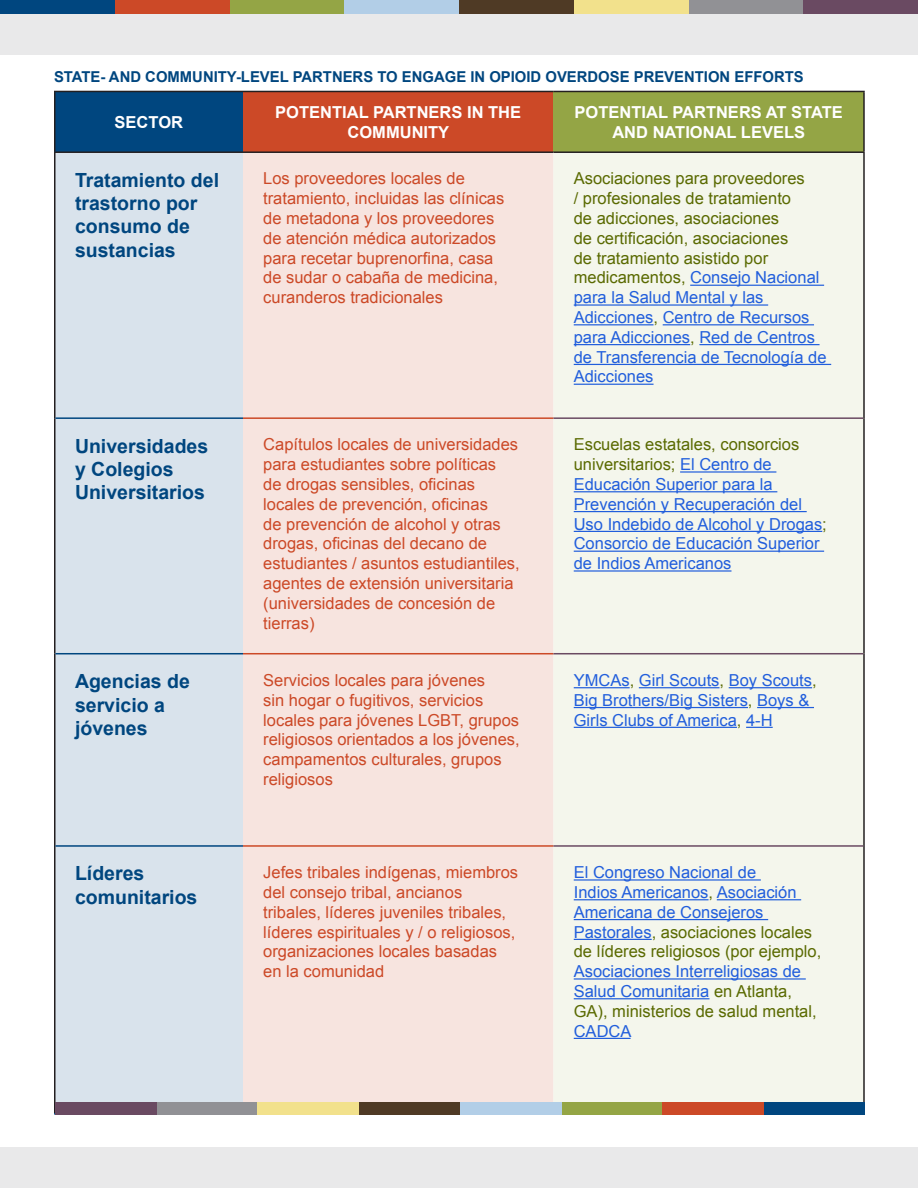
<style>
.page{position:relative;width:918px;height:1188px;background:#fff}
.page>*{position:absolute;margin:0;border:0;box-sizing:border-box;transform-origin:0 0}
.SECTOR_COLUMNS{font:700 19.5px/23.4px "Arial";color:#00467f}
.COMMUNITY_COLUMN{font:16.5px/19.8px "Arial";color:#cc4927}
.STATE_NATIONAL_COLUM{font:16.5px/19.8px "Arial";color:#215edc}
.STATE_NATIONAL_COLUM-2{font:16.5px/19.8px "Arial";color:#5a6a01}
.TABLE_HEADERS{font:700 16.5px/19.5px "Arial";color:#fff;text-align:center}
.TITLE_NOT_PG_1{font:700 15px "Arial";color:#00467f}
.s1{color:#215edc}
.s2{color:#5a6a01}
</style>
<div class="page">
<div style="left:0;top:14px;width:918px;height:41px;background:#e9e9ea"></div>
<div style="left:0;top:1148px;width:918px;height:40px;background:#e9e9ea"></div>
<div style="left:55px;top:91px;width:188px;height:61px;background:#00467f"></div>
<div style="left:243px;top:91px;width:311px;height:61px;background:#cc4927"></div>
<div style="left:554px;top:91px;width:310px;height:61px;background:#94a545"></div>
<div style="left:56px;top:153px;width:187px;height:949px;background:#d9e3ec"></div>
<div style="left:243px;top:153px;width:311px;height:949px;background:#f7e4df"></div>
<div style="left:554px;top:153px;width:309px;height:949px;background:#f4f6ec"></div>
<hr style="left:54px;top:91px;width:189px;height:1px;background:#231f20">
<hr style="left:54px;top:92px;width:2px;height:59px;background:#231f20">
<hr style="left:243px;top:91px;width:311px;height:1px;background:#231f20">
<hr style="left:554px;top:91px;width:311px;height:1px;background:#231f20">
<hr style="left:863px;top:92px;width:2px;height:59px;background:#231f20">
<hr style="left:54px;top:151px;width:189px;height:2px;background:#231f20">
<hr style="left:54px;top:153px;width:2px;height:265px;background:#231f20">
<hr style="left:243px;top:151px;width:311px;height:2px;background:#231f20">
<hr style="left:554px;top:151px;width:311px;height:2px;background:#231f20">
<hr style="left:863px;top:153px;width:2px;height:265px;background:#231f20">
<hr style="left:54px;top:418px;width:2px;height:236px;background:#231f20">
<hr style="left:863px;top:418px;width:2px;height:236px;background:#231f20">
<hr style="left:54px;top:654px;width:2px;height:192px;background:#231f20">
<hr style="left:863px;top:654px;width:2px;height:192px;background:#231f20">
<hr style="left:54px;top:846px;width:2px;height:267px;background:#231f20">
<hr style="left:863px;top:846px;width:2px;height:267px;background:#231f20">
<hr style="left:56px;top:417px;width:187px;height:2px;background:#00467f">
<hr style="left:56px;top:653px;width:187px;height:1px;background:#00467f">
<hr style="left:56px;top:845px;width:187px;height:2px;background:#00467f">
<hr style="left:54px;top:1113px;width:189px;height:2px;background:#00467f">
<hr style="left:243px;top:417px;width:311px;height:2px;background:#cc4927">
<hr style="left:243px;top:653px;width:311px;height:1px;background:#cc4927">
<hr style="left:243px;top:845px;width:311px;height:2px;background:#cc4927">
<hr style="left:554px;top:417px;width:309px;height:2px;background:#6a4a62">
<hr style="left:554px;top:653px;width:309px;height:1px;background:#6a4a62">
<hr style="left:554px;top:845px;width:309px;height:2px;background:#6a4a62">
<hr style="left:690px;top:285px;width:134px;height:1px;background:#215edc">
<hr style="left:574px;top:304px;width:194px;height:2px;background:#215edc">
<hr style="left:574px;top:324px;width:80px;height:1px;background:#215edc">
<hr style="left:663px;top:324px;width:151px;height:1px;background:#215edc">
<hr style="left:574px;top:344px;width:116px;height:1px;background:#215edc">
<hr style="left:699px;top:344px;width:121px;height:1px;background:#215edc">
<hr style="left:574px;top:364px;width:257px;height:1px;background:#215edc">
<hr style="left:574px;top:384px;width:80px;height:1px;background:#215edc">
<hr style="left:680px;top:471px;width:96px;height:2px;background:#215edc">
<hr style="left:574px;top:491px;width:203px;height:1px;background:#215edc">
<hr style="left:574px;top:511px;width:233px;height:1px;background:#215edc">
<hr style="left:574px;top:531px;width:248px;height:1px;background:#215edc">
<hr style="left:574px;top:551px;width:250px;height:1px;background:#215edc">
<hr style="left:574px;top:570px;width:158px;height:2px;background:#215edc">
<hr style="left:574px;top:687px;width:56px;height:1px;background:#215edc">
<hr style="left:639px;top:687px;width:81px;height:1px;background:#215edc">
<hr style="left:729px;top:687px;width:83px;height:1px;background:#215edc">
<hr style="left:574px;top:707px;width:174px;height:1px;background:#215edc">
<hr style="left:757px;top:707px;width:57px;height:1px;background:#215edc">
<hr style="left:574px;top:727px;width:163px;height:1px;background:#215edc">
<svg style="left:746px;top:727px;width:27px;height:1px"></svg>
<hr style="left:574px;top:879px;width:187px;height:2px;background:#215edc">
<hr style="left:574px;top:899px;width:135px;height:1px;background:#215edc">
<hr style="left:717px;top:899px;width:84px;height:1px;background:#215edc">
<hr style="left:574px;top:919px;width:194px;height:1px;background:#215edc">
<hr style="left:574px;top:939px;width:78px;height:1px;background:#215edc">
<hr style="left:574px;top:978px;width:232px;height:2px;background:#215edc">
<hr style="left:574px;top:998px;width:135px;height:1px;background:#215edc">
<hr style="left:574px;top:1038px;width:57px;height:1px;background:#215edc">
<div style="left:764px;top:1102px;width:101px;height:13px;background:#00467f"></div>
<div style="left:359px;top:1102px;width:101px;height:13px;background:#4f3a25"></div>
<div style="left:561px;top:1102px;width:102px;height:13px;background:#94a545"></div>
<div style="left:156px;top:1102px;width:102px;height:13px;background:#919195"></div>
<div style="left:663px;top:1102px;width:101px;height:13px;background:#cc4927"></div>
<div style="left:258px;top:1102px;width:101px;height:13px;background:#f2e18c"></div>
<div style="left:460px;top:1102px;width:101px;height:13px;background:#b2cee7"></div>
<div style="left:55px;top:1102px;width:101px;height:13px;background:#6a4a62"></div>
<div style="left:0;top:0;width:115px;height:14px;background:#00467f"></div>
<div style="left:459px;top:0;width:115px;height:14px;background:#4f3a25"></div>
<div style="left:230px;top:0;width:114px;height:14px;background:#94a545"></div>
<div style="left:688px;top:0;width:115px;height:14px;background:#919195"></div>
<div style="left:115px;top:0;width:115px;height:14px;background:#cc4927"></div>
<div style="left:574px;top:0;width:114px;height:14px;background:#f2e18c"></div>
<div style="left:344px;top:0;width:115px;height:14px;background:#b2cee7"></div>
<div style="left:803px;top:0;width:115px;height:14px;background:#6a4a62"></div>
<p class="TITLE_NOT_PG_1" style="left:54px;top:67px;width:751px">STATE- AND COMMUNITY-LEVEL PARTNERS TO ENGAGE IN OPIOID OVERDOSE PREVENTION EFFORTS</p>
<p class="TABLE_HEADERS" style="left:115px;top:113px;width:70px">SECTOR</p>
<p class="TABLE_HEADERS" style="left:275px;top:103px;width:247px">POTENTIAL PARTNERS IN THE<br>COMMUNITY</p>
<p class="TABLE_HEADERS" style="left:575px;top:103px;width:270px">POTENTIAL PARTNERS AT STATE<br>AND NATIONAL LEVELS</p>
<p class="SECTOR_COLUMNS" style="left:75px;top:169px;width:146px">Tratamiento del trastorno por consumo de sustancias</p>
<p class="COMMUNITY_COLUMN" style="left:263px;top:169px;width:243px">Los proveedores locales de tratamiento, incluidas las clínicas de metadona y los proveedores de atención médica autorizados para recetar buprenorfina, casa de sudar o cabaña de medicina, curanderos tradicionales</p>
<p class="STATE_NATIONAL_COLUM-2" style="left:574px;top:169px;width:254px">Asociaciones para proveedores<br>/ profesionales de tratamiento<br>de adicciones, asociaciones<br>de certificación, asociaciones<br>de tratamiento asistido por medicamentos, <span class="s1">Consejo Nacional para la Salud Mental y las<br>Adicciones</span>, <span class="s1">Centro de Recursos para Adicciones</span>, <span class="s1">Red de Centros de Transferencia de Tecnología de<br>Adicciones</span></p>
<p class="SECTOR_COLUMNS" style="left:75px;top:435px;width:135px">Universidades y Colegios<br>Universitarios</p>
<p class="COMMUNITY_COLUMN" style="left:263px;top:435px;width:258px">Capítulos locales de universidades para estudiantes sobre políticas<br>de drogas sensibles, oficinas locales de prevención, oficinas<br>de prevención de alcohol y otras drogas, oficinas del decano de estudiantes / asuntos estudiantiles, agentes de extensión universitaria (universidades de concesión de tierras)</p>
<p class="STATE_NATIONAL_COLUM" style="left:574px;top:435px;width:255px"><span class="s2">Escuelas estatales, consorcios universitarios;</span> El Centro de<br>Educación Superior para la<br>Prevención y Recuperación del<br>Uso Indebido de Alcohol y Drogas<span class="s2">;<br></span>Consorcio de Educación Superior de Indios Americanos</p>
<p class="SECTOR_COLUMNS" style="left:75px;top:670px;width:116px">Agencias de servicio a jóvenes</p>
<p class="COMMUNITY_COLUMN" style="left:263px;top:670px;width:258px">Servicios locales para jóvenes<br>sin hogar o fugitivos, servicios locales para jóvenes LGBT, grupos religiosos orientados a los jóvenes, campamentos culturales, grupos religiosos</p>
<p class="STATE_NATIONAL_COLUM" style="left:574px;top:670px;width:244px">YMCAs<span class="s2">,</span> Girl Scouts<span class="s2">,</span> Boy Scouts<span class="s2">,<br></span>Big Brothers/Big Sisters<span class="s2">,</span> Boys &amp;<br>Girls Clubs of America<span class="s2">,</span> 4-H</p>
<p class="SECTOR_COLUMNS" style="left:75px;top:863px;width:124px">Líderes comunitarios</p>
<p class="COMMUNITY_COLUMN" style="left:263px;top:863px;width:256px">Jefes tribales indígenas, miembros del consejo tribal, ancianos tribales, líderes juveniles tribales, líderes espirituales y / o religiosos, organizaciones locales basadas en la comunidad</p>
<p class="STATE_NATIONAL_COLUM" style="left:574px;top:863px;width:249px">El Congreso Nacional de<br>Indios Americanos<span class="s2">,</span> Asociación<br>Americana de Consejeros<br>Pastorales<span class="s2">, asociaciones locales de líderes religiosos (por ejemplo,<br></span>Asociaciones Interreligiosas de<br>Salud Comunitaria <span class="s2">en Atlanta,<br>GA), ministerios de salud mental,<br></span>CADCA</p>
</div>
